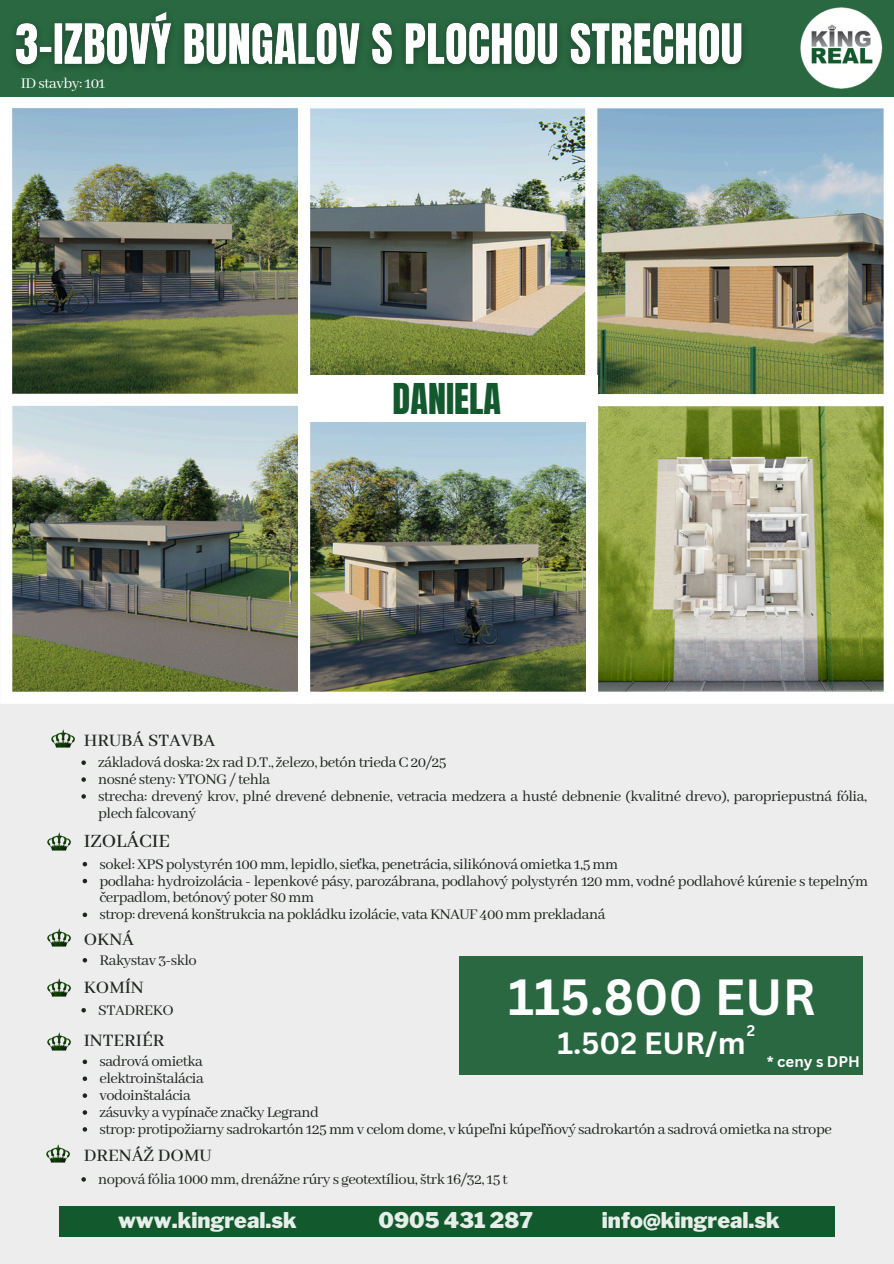
<style>
.page{position:relative;width:894px;height:1264px;background:#fff}
.page>*{position:absolute;margin:0;border:0;box-sizing:border-box;transform-origin:0 0}
.t1{font:700 49.5px "Canva Sans";color:#fff}
.t2{font:36.15px "Anton";color:#13592e}
.t3{font:700 30px "Canva Sans";color:#fff}
.t4{font:900 21.45px "Libre Franklin";color:#fff}
.t5{font:500 21px "Abhaya Libre";color:#20251f}
.t6{font:500 19.5px "Abhaya Libre";color:#20251f}
.t7{font:16.5px/16.8px "Abhaya Libre";letter-spacing:-.03em;color:#20251f}
.t8{font:16.5px "Abhaya Libre";letter-spacing:-.03em;color:#fff}
.t9{font:700 15px "Canva Sans";color:#fff}
</style>
<div class="page">
<div style="left:0;top:0;width:893px;height:1263px;background:#ededee"></div>
<img style="left:0;top:96px;width:298px;height:298px">
<img style="left:298px;top:96px;width:287px;height:298px">
<img style="left:585px;top:96px;width:308px;height:298px">
<img style="left:0;top:394px;width:310px;height:310px">
<img style="left:298px;top:394px;width:287px;height:309px">
<svg style="left:585px;top:394px;width:308px;height:310px;background:#aab183"></svg>
<svg style="left:83px;top:958px;width:4px;height:4px"></svg>
<svg style="left:81px;top:1008px;width:5px;height:4px"></svg>
<svg style="left:83px;top:1059px;width:4px;height:5px"></svg>
<svg style="left:83px;top:1076px;width:4px;height:4px"></svg>
<svg style="left:83px;top:1093px;width:4px;height:4px"></svg>
<svg style="left:83px;top:1110px;width:4px;height:4px"></svg>
<svg style="left:83px;top:1127px;width:4px;height:4px"></svg>
<div style="left:459px;top:956px;width:403px;height:119px;background:#296841"></div>
<div style="left:59px;top:1206px;width:775px;height:30px;background:#13592e"></div>
<div style="left:0;top:0;width:893px;height:96px;background:#296841"></div>
<img style="left:780px;top:9px;width:113px;height:88px">
<img style="left:46px;top:1144px;width:24px;height:18px">
<img style="left:47px;top:1032px;width:24px;height:18px">
<img style="left:47px;top:978px;width:24px;height:18px">
<img style="left:47px;top:928px;width:24px;height:18px">
<img style="left:47px;top:833px;width:24px;height:18px">
<img style="left:51px;top:729px;width:24px;height:18px">
<div style="left:305px;top:376px;width:292px;height:46px;background:#fff"></div>
<svg style="left:81px;top:760px;width:5px;height:5px"></svg>
<svg style="left:81px;top:777px;width:5px;height:4px"></svg>
<svg style="left:81px;top:794px;width:5px;height:4px"></svg>
<svg style="left:83px;top:862px;width:4px;height:4px"></svg>
<svg style="left:83px;top:878px;width:4px;height:5px"></svg>
<svg style="left:83px;top:912px;width:4px;height:5px"></svg>
<svg style="left:81px;top:1177px;width:5px;height:4px"></svg>
<img style="left:15px;top:7px;width:839px;height:74px">
<p class="t8" style="left:21px;top:74px;width:86px">ID stavby: 101</p>
<p class="t2" style="left:392px;top:372px;width:110px">DANIELA</p>
<h5 class="t6" style="left:84px;top:729px;width:133px">HRUBÁ STAVBA</h5>
<p class="t7" style="left:98px;top:754px;width:349px">základová doska: 2x rad D.T., železo, betón trieda C 20/25</p>
<p class="t7" style="left:98px;top:771px;width:174px">nosné steny: YTONG / tehla</p>
<p class="t7" style="left:98px;top:788px;width:770px">strecha: drevený krov, plné drevené debnenie, vetracia medzera a husté debnenie (kvalitné drevo), paropriepustná fólia, plech falcovaný</p>
<p class="t5" style="left:84px;top:829px;width:88px">IZOLÁCIE</p>
<h5 class="t7" style="left:99px;top:856px;width:520px">sokel: XPS polystyrén 100 mm, lepidlo, sieťka, penetrácia, silikónová omietka 1,5 mm</h5>
<p class="t7" style="left:99px;top:873px;width:770px">podlaha: hydroizolácia - lepenkové pásy, parozábrana, podlahový polystyrén 120 mm, vodné podlahové kúrenie s tepelným čerpadlom, betónový poter 80 mm</p>
<h1 class="t7" style="left:99px;top:906px;width:507px">strop: drevená konštrukcia na pokládku izolácie, vata KNAUF 400 mm prekladaná</h1>
<p class="t6" style="left:84px;top:928px;width:52px">OKNÁ</p>
<p class="t7" style="left:99px;top:952px;width:99px">Rakystav 3-sklo</p>
<p class="t6" style="left:84px;top:976px;width:61px">KOMÍN</p>
<p class="t7" style="left:98px;top:1002px;width:77px">STADREKO</p>
<p class="t6" style="left:84px;top:1029px;width:82px">INTERIÉR</p>
<h5 class="t7" style="left:99px;top:1053px;width:105px">sadrová omietka</h5>
<p class="t7" style="left:99px;top:1070px;width:106px">elektroinštalácia</p>
<p class="t7" style="left:99px;top:1087px;width:93px">vodoinštalácia</p>
<p class="t7" style="left:99px;top:1104px;width:221px">zásuvky a vypínače značky Legrand</p>
<p class="t7" style="left:99px;top:1121px;width:733px">strop: protipožiarny sadrokartón 125 mm v celom dome, v kúpeľni kúpeľňový sadrokartón a sadrová omietka na strope</p>
<p class="t1" style="left:508px;top:961px;width:309px">115.800 EUR</p>
<p class="t3" style="left:557px;top:1022px;width:190px">1.502 EUR/m</p>
<h5 class="t9" style="left:766px;top:1051px;width:95px">* ceny s DPH</h5>
<p class="t9" style="left:746px;top:1020px;width:10px">2</p>
<h4 class="t6" style="left:84px;top:1144px;width:129px">DRENÁŽ DOMU</h4>
<h5 class="t7" style="left:98px;top:1171px;width:411px">nopová fólia 1000 mm, drenážne rúry s geotextíliou, štrk 16/32, 15 t</h5>
<h3 class="t4" style="left:118px;top:1207px;width:180px">www.kingreal.sk</h3>
<h3 class="t4" style="left:378px;top:1207px;width:156px">0905 431 287</h3>
<h3 class="t4" style="left:601px;top:1207px;width:179px">info@kingreal.sk</h3>
</div>
